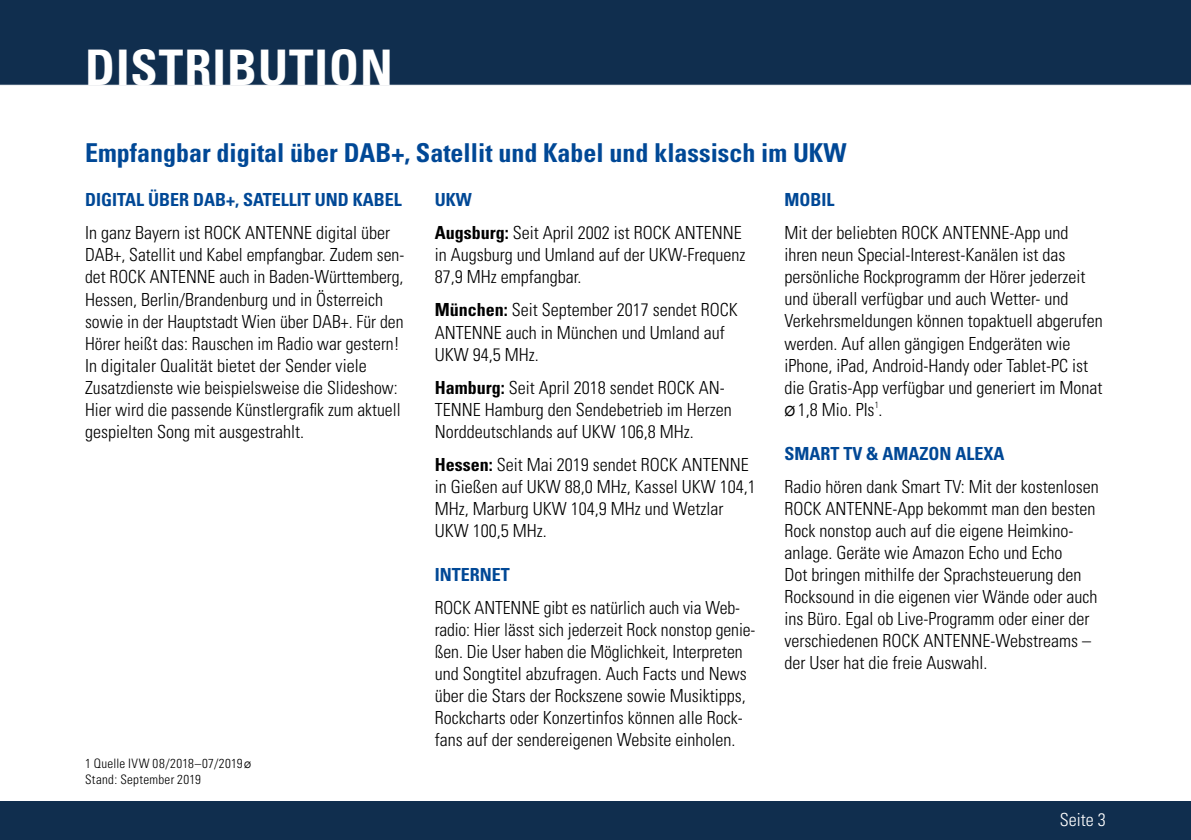
<style>
.page{position:relative;width:1191px;height:840px;background:#fff}
.page>*{position:absolute;margin:0;border:0;box-sizing:border-box;transform-origin:0 0}
.t1{font:700 condensed 49px "Univers";letter-spacing:.02em;color:#fff}
.t2{font:700 condensed 26px "Univers";color:#004896}
.t3{font:300 condensed 18px/22px "Univers";color:#000}
.t4{font:700 condensed 18px "Univers";color:#004896}
.t5{font:300 condensed 18px "Univers";color:#fff}
.t6{font:300 condensed 13px/16px "Univers";letter-spacing:.025em;color:#000}
.s1{font-family:"Arial";font-weight:400;font-stretch:normal;font-size:9px}
.s2{font-weight:700;color:#004896}
.s3{font-weight:700}
.s4{font-family:"Arial";font-weight:400;font-stretch:normal;font-size:14px}
</style>
<div class="page">
<div style="left:0;top:0;width:1191px;height:86px;background:#102e4e"></div>
<div style="left:0;top:800px;width:1191px;height:39px;background:#102e4e"></div>
<h1 class="t1" style="left:85px;top:38px;width:309px">DISTRIBUTION</h1>
<h2 class="t2" style="left:85px;top:137px;width:763px">Empfangbar digital über DAB+, Satellit und Kabel und klassisch im UKW</h2>
<p class="t4" style="left:85px;top:189px;width:318px">DIGITAL ÜBER DAB+, SATELLIT UND KABEL</p>
<p class="t3" style="left:85px;top:222px;width:321px">In ganz Bayern ist ROCK ANTENNE digital über DAB+, Satellit und Kabel empfangbar. Zudem sen&shy;det ROCK ANTENNE auch in Baden-Württemberg, Hessen, Berlin/Brandenburg und in Österreich sowie in der Hauptstadt Wien über DAB+. Für den Hörer heißt das: Rauschen im Radio war gestern!<br>In digitaler Qualität bietet der Sender viele Zusatzdienste wie beispielsweise die Slideshow:<br>Hier wird die passende Künstlergrafik zum aktuell gespielten Song mit ausgestrahlt.</p>
<p class="t6" style="left:85px;top:755px;width:168px">1 Quelle IVW 08/2018–07/2019 <span class="s1">Ø<br></span>Stand: September 2019</p>
<p class="t3" style="left:435px;top:183px;width:308px;line-height:33px"><span class="s2">UKW<br></span><span class="s3">Augsburg:</span> Seit April 2002 ist ROCK ANTENNE</p>
<p class="t3" style="left:435px;top:244px;width:312px">in Augsburg und Umland auf der UKW-Frequenz<br>87,9 MHz empfangbar.</p>
<p class="t3" style="left:435px;top:299px;width:304px"><span class="s3">München:</span> Seit September 2017 sendet ROCK<br>ANTENNE auch in München und Umland auf<br>UKW 94,5 MHz.</p>
<p class="t3" style="left:435px;top:376px;width:298px"><span class="s3">Hamburg:</span> Seit April 2018 sendet ROCK AN-<br>TENNE Hamburg den Sendebetrieb im Herzen<br>Norddeutschlands auf UKW 106,8 MHz.</p>
<p class="t3" style="left:435px;top:453px;width:322px"><span class="s3">Hessen:</span> Seit Mai 2019 sendet ROCK ANTENNE in Gießen auf UKW 88,0 MHz, Kassel UKW 104,1<br>MHz, Marburg UKW 104,9 MHz und Wetzlar UKW 100,5 MHz.</p>
<p class="t4" style="left:435px;top:563px;width:77px">INTERNET</p>
<p class="t3" style="left:435px;top:596px;width:322px">ROCK ANTENNE gibt es natürlich auch via Web&shy;radio: Hier lässt sich jederzeit Rock nonstop genie&shy;ßen. Die User haben die Möglichkeit, Interpreten und Songtitel abzufragen. Auch Facts und News über die Stars der Rockszene sowie Musiktipps, Rockcharts oder Konzertinfos können alle Rock&shy;fans auf der sendereigenen Website einholen.</p>
<p class="t4" style="left:784px;top:189px;width:51px">MOBIL</p>
<p class="t3" style="left:784px;top:222px;width:320px">Mit der beliebten ROCK ANTENNE-App und ihren neun Special-Interest-Kanälen ist das persönliche Rockprogramm der Hörer jederzeit und überall verfügbar und auch Wetter- und Verkehrsmeldungen können topaktuell abgerufen werden. Auf allen gängigen Endgeräten wie iPhone, iPad, Android-Handy oder Tablet-PC ist die Gratis-App verfügbar und generiert im Monat <span class="s4">Ø</span> 1,8 Mio. PIs<sup>1</sup>.</p>
<p class="t4" style="left:784px;top:442px;width:221px">SMART TV &amp; AMAZON ALEXA</p>
<p class="t3" style="left:784px;top:475px;width:316px">Radio hören dank Smart TV: Mit der kostenlosen ROCK ANTENNE-App bekommt man den besten Rock nonstop auch auf die eigene Heimkino&shy;anlage. Geräte wie Amazon Echo und Echo<br>Dot bringen mithilfe der Sprachsteuerung den Rocksound in die eigenen vier Wände oder auch ins Büro. Egal ob Live-Programm oder einer der verschiedenen ROCK ANTENNE-Webstreams – der User hat die freie Auswahl.</p>
<p class="t5" style="left:1060px;top:808px;width:47px">Seite 3</p>
</div>
